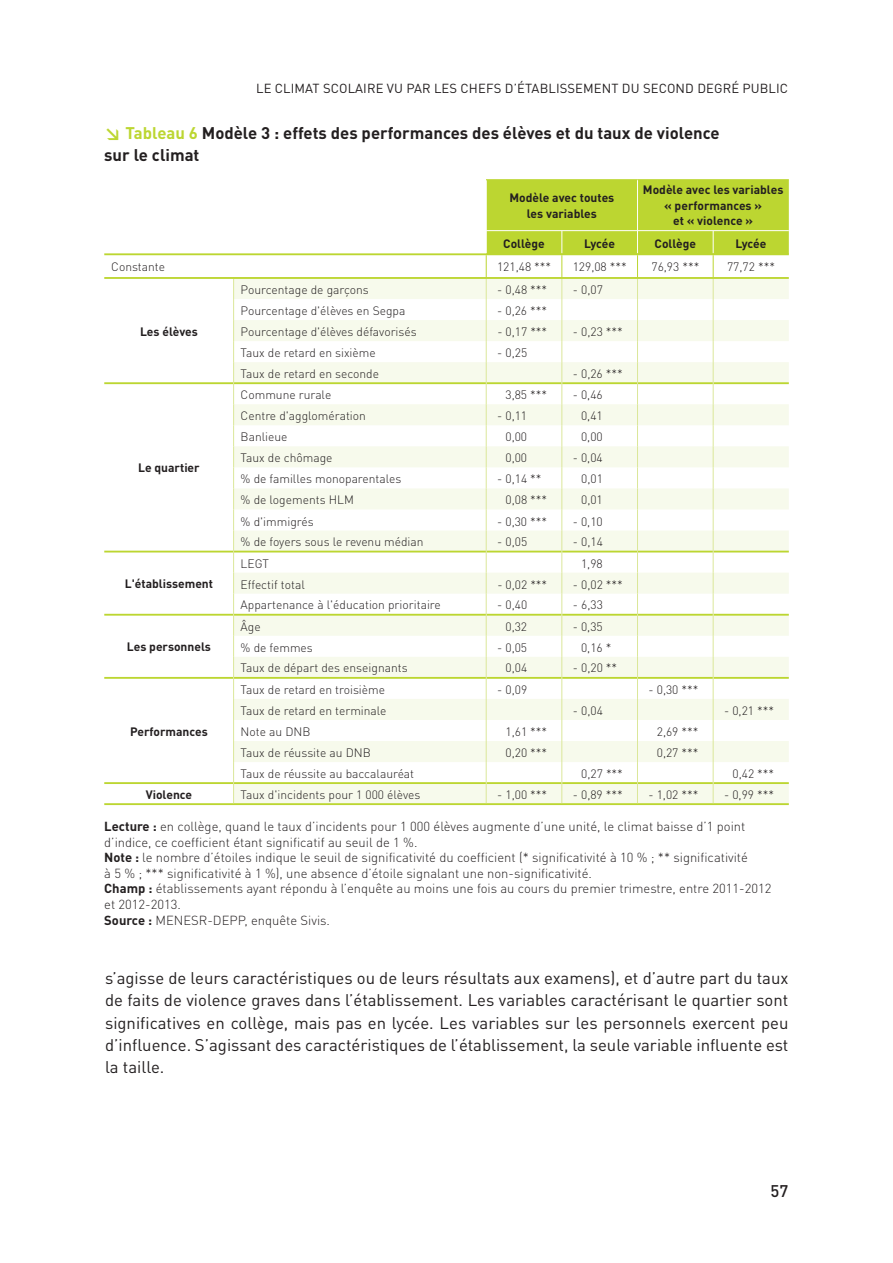
<style>
.page{position:relative;width:893px;height:1263px;background:#fff}
.page>*{position:absolute;margin:0;border:0;box-sizing:border-box;transform-origin:0 0}
.t1{font:16.65px/22.2px "DINOT";color:#231f20;text-align:justify}
.t2{font:700 16.65px/22.2px "DINOT";color:#231f20}
.t3{font:500 16.65px "DINOT";color:#231f20}
.t4{font:300 13.05px/15.6px "DINOT";color:#231f20}
.t5{font:13.05px "DINOT";letter-spacing:.01em;color:#231f20}
.t6{font:300 12px "DINOT";color:#231f20}
.t7{font:700 12px/15.6px "DINOT";color:#231f20;text-align:center}
.s1{color:#bcd631}
.s2{font-weight:700}
</style>
<div class="page">
<svg style="left:234px;top:279px;width:252px;height:524px;fill:#f7faec"></svg>
<hr style="left:104px;top:803px;width:685px;height:2px;background:#bcd631">
<hr style="left:104px;top:382px;width:129px;height:2px;background:#bcd631">
<hr style="left:234px;top:382px;width:252px;height:2px;background:#bcd631">
<hr style="left:104px;top:551px;width:129px;height:2px;background:#bcd631">
<hr style="left:234px;top:551px;width:252px;height:2px;background:#bcd631">
<hr style="left:486px;top:179px;width:151px;height:1px;background:#bcd631">
<hr style="left:104px;top:614px;width:129px;height:2px;background:#bcd631">
<hr style="left:637px;top:179px;width:152px;height:1px;background:#bcd631">
<hr style="left:234px;top:614px;width:252px;height:2px;background:#bcd631">
<hr style="left:104px;top:677px;width:129px;height:2px;background:#bcd631">
<hr style="left:104px;top:782px;width:129px;height:2px;background:#bcd631">
<hr style="left:234px;top:677px;width:252px;height:2px;background:#bcd631">
<hr style="left:234px;top:782px;width:252px;height:2px;background:#bcd631">
<svg style="left:233px;top:279px;width:1px;height:524px"></svg>
<svg style="left:486px;top:180px;width:303px;height:623px"></svg>
<hr style="left:104px;top:253px;width:685px;height:2px;background:#bcd631">
<hr style="left:104px;top:277px;width:685px;height:2px;background:#bcd631">
<p class="t5" style="left:256px;top:83px;width:533px">LE CLIMAT SCOLAIRE VU PAR LES CHEFS D’ÉTABLISSEMENT DU SECOND DEGRÉ PUBLIC</p>
<h1 class="t2" style="left:104px;top:124px;width:617px"><span class="s1">↘ Tableau 6</span> Modèle 3 : effets des performances des élèves et du taux de violence sur le climat</h1>
<p class="t7" style="left:509px;top:191px;width:106px">Modèle avec toutes les variables</p>
<p class="t7" style="left:643px;top:184px;width:142px">Modèle avec les variables « performances »<br>et « violence »</p>
<p class="t7" style="left:503px;top:237px;width:43px">Collège</p>
<p class="t7" style="left:584px;top:237px;width:32px">Lycée</p>
<p class="t7" style="left:654px;top:237px;width:43px">Collège</p>
<p class="t7" style="left:735px;top:237px;width:32px">Lycée</p>
<p class="t6" style="left:111px;top:262px;width:55px">Constante</p>
<p class="t6" style="left:497px;top:262px;width:56px">121,48 ***</p>
<p class="t6" style="left:573px;top:262px;width:56px">129,08 ***</p>
<p class="t6" style="left:651px;top:262px;width:49px">76,93 ***</p>
<p class="t6" style="left:727px;top:262px;width:49px">77,72 ***</p>
<p class="t7" style="left:140px;top:325px;width:59px">Les élèves</p>
<p class="t7" style="left:138px;top:462px;width:63px">Le quartier</p>
<p class="t7" style="left:125px;top:578px;width:90px">L'établissement</p>
<p class="t7" style="left:127px;top:641px;width:86px">Les personnels</p>
<p class="t7" style="left:130px;top:725px;width:79px">Performances</p>
<p class="t6" style="left:241px;top:285px;width:130px">Pourcentage de garçons</p>
<p class="t6" style="left:497px;top:285px;width:51px">- 0,48 ***</p>
<p class="t6" style="left:573px;top:285px;width:31px">- 0,07</p>
<p class="t6" style="left:241px;top:306px;width:166px">Pourcentage d'élèves en Segpa</p>
<p class="t6" style="left:497px;top:306px;width:51px">- 0,26 ***</p>
<p class="t6" style="left:241px;top:327px;width:178px">Pourcentage d'élèves défavorisés</p>
<p class="t6" style="left:497px;top:327px;width:51px">- 0,17 ***</p>
<p class="t6" style="left:573px;top:327px;width:51px">- 0,23 ***</p>
<p class="t6" style="left:241px;top:348px;width:137px">Taux de retard en sixième</p>
<p class="t6" style="left:497px;top:348px;width:31px">- 0,25</p>
<p class="t6" style="left:241px;top:369px;width:140px">Taux de retard en seconde</p>
<p class="t6" style="left:573px;top:369px;width:51px">- 0,26 ***</p>
<p class="t6" style="left:241px;top:391px;width:92px">Commune rurale</p>
<p class="t6" style="left:505px;top:391px;width:43px">3,85 ***</p>
<p class="t6" style="left:573px;top:391px;width:31px">- 0,46</p>
<p class="t6" style="left:241px;top:412px;width:127px">Centre d'agglomération</p>
<p class="t6" style="left:497px;top:412px;width:31px">- 0,11</p>
<p class="t6" style="left:581px;top:412px;width:23px">0,41</p>
<p class="t6" style="left:241px;top:433px;width:48px">Banlieue</p>
<p class="t6" style="left:505px;top:433px;width:23px">0,00</p>
<p class="t6" style="left:581px;top:433px;width:23px">0,00</p>
<p class="t6" style="left:241px;top:454px;width:93px">Taux de chômage</p>
<p class="t6" style="left:505px;top:454px;width:23px">0,00</p>
<p class="t6" style="left:573px;top:454px;width:31px">- 0,04</p>
<p class="t6" style="left:241px;top:475px;width:162px">% de familles monoparentales</p>
<p class="t6" style="left:497px;top:475px;width:46px">- 0,14 **</p>
<p class="t6" style="left:581px;top:475px;width:23px">0,01</p>
<p class="t6" style="left:241px;top:496px;width:115px">% de logements HLM</p>
<p class="t6" style="left:505px;top:496px;width:43px">0,08 ***</p>
<p class="t6" style="left:581px;top:496px;width:23px">0,01</p>
<p class="t6" style="left:241px;top:517px;width:75px">% d'immigrés</p>
<p class="t6" style="left:497px;top:517px;width:51px">- 0,30 ***</p>
<p class="t6" style="left:573px;top:517px;width:31px">- 0,10</p>
<p class="t6" style="left:241px;top:537px;width:184px">% de foyers sous le revenu médian</p>
<p class="t6" style="left:497px;top:537px;width:31px">- 0,05</p>
<p class="t6" style="left:573px;top:537px;width:31px">- 0,14</p>
<p class="t6" style="left:241px;top:559px;width:30px">LEGT</p>
<p class="t6" style="left:581px;top:559px;width:23px">1,98</p>
<p class="t6" style="left:241px;top:580px;width:66px">Effectif total</p>
<p class="t6" style="left:497px;top:580px;width:51px">- 0,02 ***</p>
<p class="t6" style="left:573px;top:580px;width:51px">- 0,02 ***</p>
<p class="t6" style="left:241px;top:601px;width:202px">Appartenance à l'éducation prioritaire</p>
<p class="t6" style="left:497px;top:601px;width:31px">- 0,40</p>
<p class="t6" style="left:573px;top:601px;width:31px">- 6,33</p>
<p class="t6" style="left:241px;top:622px;width:22px">Âge</p>
<p class="t6" style="left:505px;top:622px;width:23px">0,32</p>
<p class="t6" style="left:573px;top:622px;width:31px">- 0,35</p>
<p class="t6" style="left:241px;top:643px;width:74px">% de femmes</p>
<p class="t6" style="left:497px;top:643px;width:31px">- 0,05</p>
<p class="t6" style="left:581px;top:643px;width:32px">0,16 *</p>
<p class="t6" style="left:241px;top:664px;width:169px">Taux de départ des enseignants</p>
<p class="t6" style="left:505px;top:664px;width:23px">0,04</p>
<p class="t6" style="left:573px;top:664px;width:46px">- 0,20 **</p>
<p class="t6" style="left:241px;top:685px;width:146px">Taux de retard en troisième</p>
<p class="t6" style="left:497px;top:685px;width:31px">- 0,09</p>
<p class="t6" style="left:648px;top:685px;width:51px">- 0,30 ***</p>
<p class="t6" style="left:241px;top:706px;width:147px">Taux de retard en terminale</p>
<p class="t6" style="left:573px;top:706px;width:31px">- 0,04</p>
<p class="t6" style="left:724px;top:706px;width:51px">- 0,21 ***</p>
<p class="t6" style="left:241px;top:727px;width:71px">Note au DNB</p>
<p class="t6" style="left:505px;top:727px;width:43px">1,61 ***</p>
<p class="t6" style="left:657px;top:727px;width:43px">2,69 ***</p>
<p class="t6" style="left:241px;top:748px;width:132px">Taux de réussite au DNB</p>
<p class="t6" style="left:505px;top:748px;width:43px">0,20 ***</p>
<p class="t6" style="left:657px;top:748px;width:43px">0,27 ***</p>
<p class="t6" style="left:241px;top:769px;width:175px">Taux de réussite au baccalauréat</p>
<p class="t6" style="left:581px;top:769px;width:43px">0,27 ***</p>
<p class="t6" style="left:732px;top:769px;width:43px">0,42 ***</p>
<p class="t7" style="left:146px;top:788px;width:48px">Violence</p>
<p class="t6" style="left:241px;top:790px;width:181px">Taux d'incidents pour 1 000 élèves</p>
<p class="t6" style="left:497px;top:790px;width:51px">- 1,00 ***</p>
<p class="t6" style="left:573px;top:790px;width:51px">- 0,89 ***</p>
<p class="t6" style="left:648px;top:790px;width:51px">- 1,02 ***</p>
<p class="t6" style="left:724px;top:790px;width:51px">- 0,99 ***</p>
<p class="t4" style="left:104px;top:820px;width:669px"><span class="s2">Lecture :</span> en collège, quand le taux d’incidents pour 1 000 élèves augmente d’une unité, le climat baisse d’1 point d’indice, ce coefficient étant significatif au seuil de 1 %.<br><span class="s2">Note :</span> le nombre d’étoiles indique le seuil de significativité du coefficient (* significativité à 10 % ; ** significativité<br>à 5 % ; *** significativité à 1 %), une absence d’étoile signalant une non-significativité.<br><span class="s2">Champ :</span> établissements ayant répondu à l’enquête au moins une fois au cours du premier trimestre, entre 2011-2012 et 2012-2013.<br><span class="s2">Source :</span> MENESR-DEPP, enquête Sivis.</p>
<p class="t1" style="left:105px;top:969px;width:685px">s’agisse de leurs caractéristiques ou de leurs résultats aux examens), et d’autre part du taux de faits de violence graves dans l’établissement. Les variables caractérisant le quartier sont significatives en collège, mais pas en lycée. Les variables sur les personnels exercent peu d’influence. S’agissant des caractéristiques de l’établissement, la seule variable influente est la taille.</p>
<h1 class="t3" style="left:770px;top:1185px;width:19px">57</h1>
</div>
